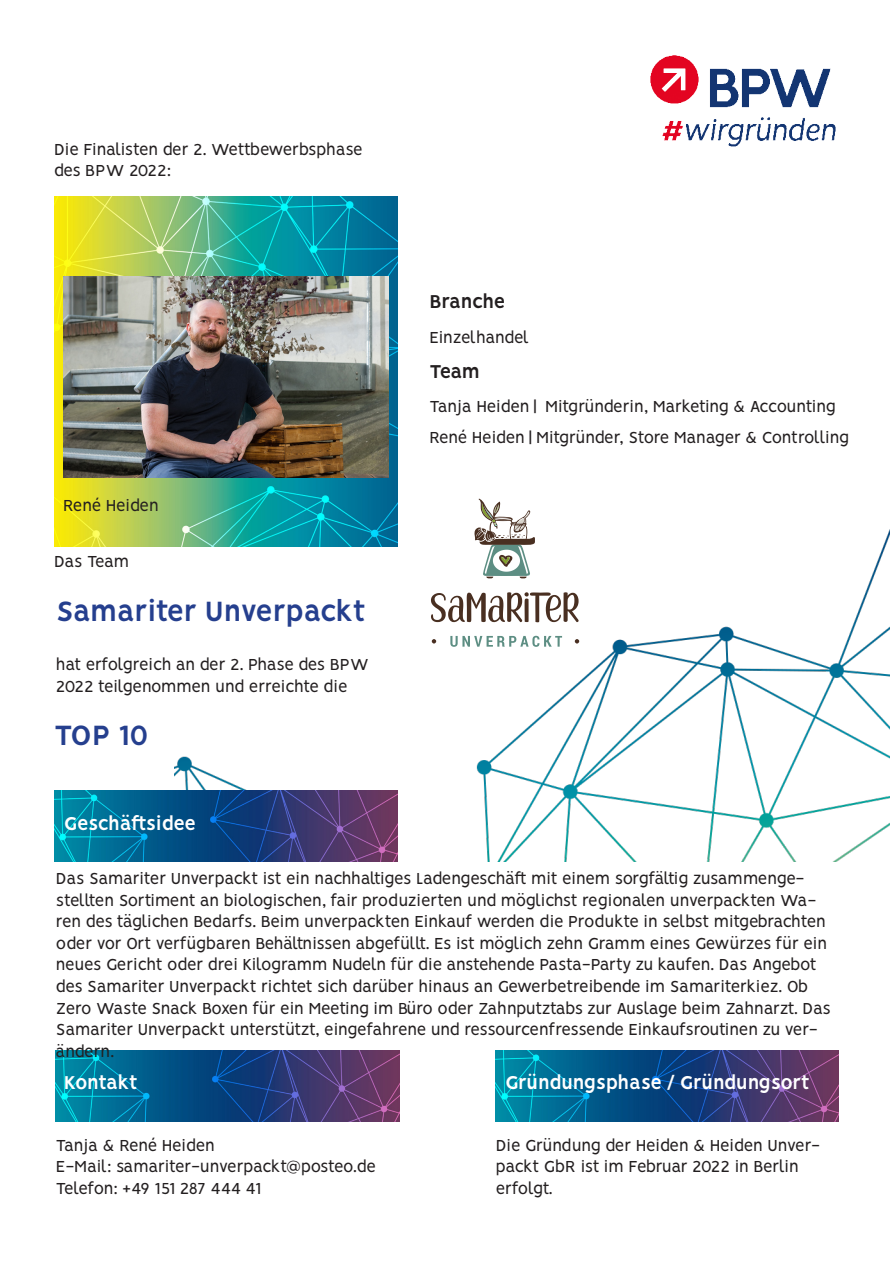
<style>
.page{position:relative;width:893px;height:1263px;background:#fff}
.page>*{position:absolute;margin:0;border:0;box-sizing:border-box;transform-origin:0 0}
.t1{font:700 31.5px "Vision";color:#253f8e}
.t2{font:700 21px "Vision";letter-spacing:-.03em;color:#fff}
.t3{font:700 21px "Vision";letter-spacing:-.03em;color:#231f20}
.t4{font:18px/21.6px "Vision";letter-spacing:-.02em;color:#231f20}
.t5{font:18px/21.6px "Vision";color:#231f20}
</style>
<div class="page">
<img style="left:174px;top:408px;width:715px;height:453px">
<img style="left:496px;top:1050px;width:343px;height:71px">
<img style="left:56px;top:1050px;width:343px;height:71px">
<img style="left:54px;top:790px;width:343px;height:71px">
<img style="left:54px;top:196px;width:343px;height:350px">
<img style="left:650px;top:55px;width:186px;height:92px">
<img style="left:64px;top:277px;width:324px;height:200px">
<svg style="left:450px;top:636px;width:112px;height:11px"></svg>
<svg style="left:432px;top:639px;width:4px;height:4px"></svg>
<svg style="left:575px;top:639px;width:4px;height:4px"></svg>
<svg style="left:431px;top:592px;width:148px;height:30px"></svg>
<svg style="left:474px;top:498px;width:62px;height:80px"></svg>
<p class="t4" style="left:54px;top:140px;width:310px">Die Finalisten der 2. Wettbewerbsphase des BPW 2022:</p>
<p class="t4" style="left:63px;top:496px;width:97px">René Heiden</p>
<p class="t4" style="left:54px;top:552px;width:77px">Das Team</p>
<p class="t1" style="left:56px;top:592px;width:311px">Samariter Unverpackt</p>
<p class="t5" style="left:56px;top:655px;width:314px">hat erfolgreich an der 2. Phase des BPW<br>2022 teilgenommen und erreichte die</p>
<p class="t1" style="left:54px;top:716px;width:96px">TOP 10</p>
<p class="t2" style="left:64px;top:811px;width:134px">Geschäftsidee</p>
<p class="t3" style="left:429px;top:289px;width:77px">Branche</p>
<p class="t5" style="left:429px;top:328px;width:101px">Einzelhandel</p>
<p class="t3" style="left:429px;top:359px;width:52px">Team</p>
<p class="t4" style="left:429px;top:397px;width:408px">Tanja Heiden | Mitgründerin, Marketing &amp; Accounting</p>
<p class="t4" style="left:429px;top:429px;width:421px">René Heiden | Mitgründer, Store Manager &amp; Controlling</p>
<p class="t4" style="left:56px;top:869px;width:776px">Das Samariter Unverpackt ist ein nachhaltiges Ladengeschäft mit einem sorgfältig zusammenge&shy;stellten Sortiment an biologischen, fair produzierten und möglichst regionalen unverpackten Wa&shy;ren des täglichen Bedarfs. Beim unverpackten Einkauf werden die Produkte in selbst mitgebrachten oder vor Ort verfügbaren Behältnissen abgefüllt. Es ist möglich zehn Gramm eines Gewürzes für ein neues Gericht oder drei Kilogramm Nudeln für die anstehende Pasta-Party zu kaufen. Das Angebot des Samariter Unverpackt richtet sich darüber hinaus an Gewerbetreibende im Samariterkiez. Ob Zero Waste Snack Boxen für ein Meeting im Büro oder Zahnputztabs zur Auslage beim Zahnarzt. Das Samariter Unverpackt unterstützt, eingefahrene und ressourcenfressende Einkaufsroutinen zu ver&shy;ändern.</p>
<p class="t2" style="left:64px;top:1070px;width:75px">Kontakt</p>
<p class="t2" style="left:505px;top:1070px;width:306px">Gründungsphase / Gründungsort</p>
<p class="t4" style="left:56px;top:1136px;width:161px">Tanja &amp; René Heiden</p>
<p class="t4" style="left:56px;top:1158px;width:321px">E-Mail: samariter-unverpackt@posteo.de</p>
<p class="t4" style="left:56px;top:1179px;width:207px">Telefon: +49 151 287 444 41</p>
<p class="t5" style="left:496px;top:1136px;width:326px">Die Gründung der Heiden &amp; Heiden Unver&shy;packt GbR ist im Februar 2022 in Berlin erfolgt.</p>
</div>
